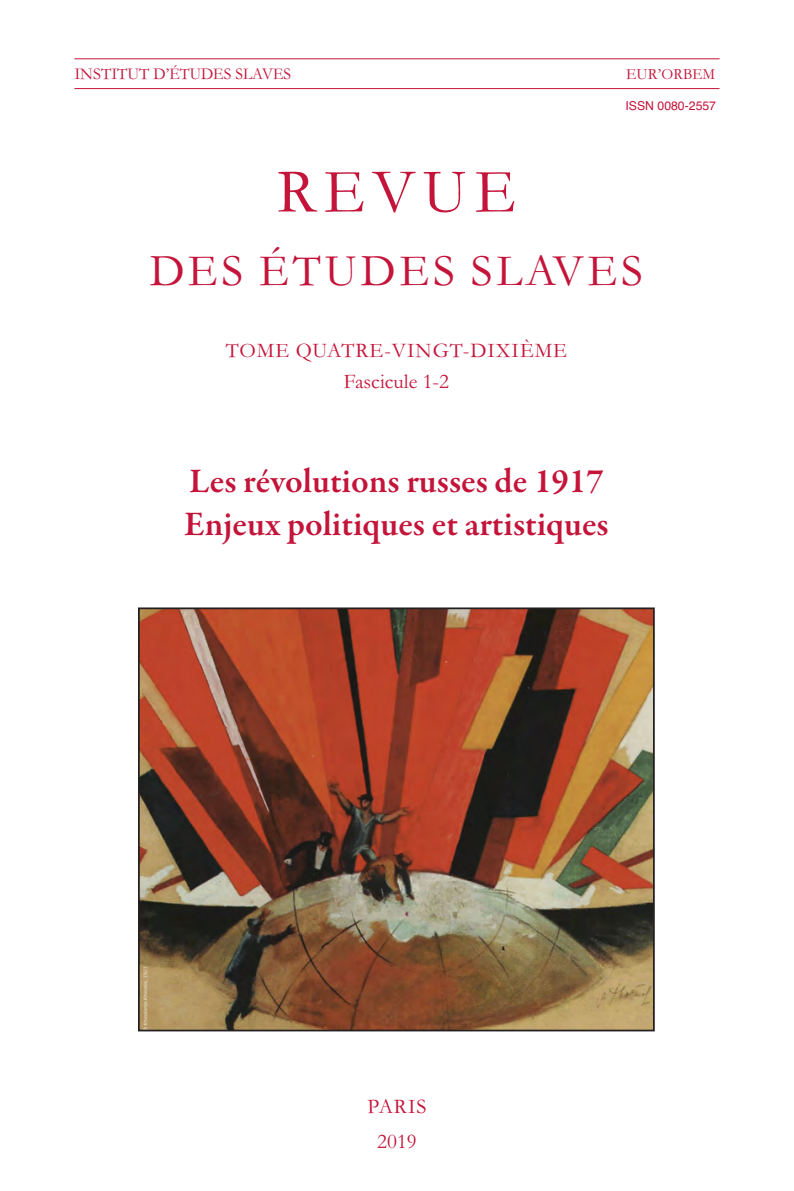
<style>
.page{position:relative;width:794px;height:1191px;background:#fff}
.page>*{position:absolute;margin:0;border:0;box-sizing:border-box;transform-origin:0 0}
.t1{font:63px "Garamond";letter-spacing:.115em;color:#c4143a}
.t2{font:45.5px "Garamond";letter-spacing:.085em;color:#c4143a}
.t3{font:600 35px/43.8px "Garamond Premr Pro";color:#c4143a}
.t4{font:21px/31.5px "Garamond";letter-spacing:.045em;color:#c4143a;text-align:center}
.t5{font:21px/35px "Garamond";color:#c4143a;text-align:center}
.t6{font:16.62px "Garamond";color:#c4143a}
.t7{font:15.75px "Garamond";letter-spacing:.01em;color:#c4143a}
.t8{font:12.25px "Helvetica";color:#c4143a}
</style>
<div class="page">
<hr style="left:74px;top:58px;width:645px;height:1px;background:#c4143a">
<hr style="left:74px;top:88px;width:645px;height:1px;background:#c4143a">
<img style="left:141px;top:610px;width:511px;height:418px">
<div style="left:138px;top:607px;width:517px;height:424px;border:2px solid #231f20"></div>
<p class="t6" style="left:74px;top:63px;width:218px">INSTITUT D’ÉTUDES SLAVES</p>
<p class="t7" style="left:626px;top:64px;width:91px">EUR’ORBEM</p>
<p class="t8" style="left:625px;top:99px;width:92px">ISSN 0080-2557</p>
<h1 class="t1" style="left:277px;top:153px;width:240px">REVUE</h1>
<h2 class="t2" style="left:150px;top:243px;width:494px">DES ÉTUDES SLAVES</h2>
<p class="t4" style="left:226px;top:334px;width:343px">TOME QUATRE-VINGT-DIXIÈME<br>Fascicule 1-2</p>
<p class="t3" style="left:184px;top:462px;width:426px">Les révolutions russes de 1917<br>Enjeux politiques et artistiques</p>
<p class="t5" style="left:367px;top:1087px;width:61px">PARIS<br>2019</p>
</div>
